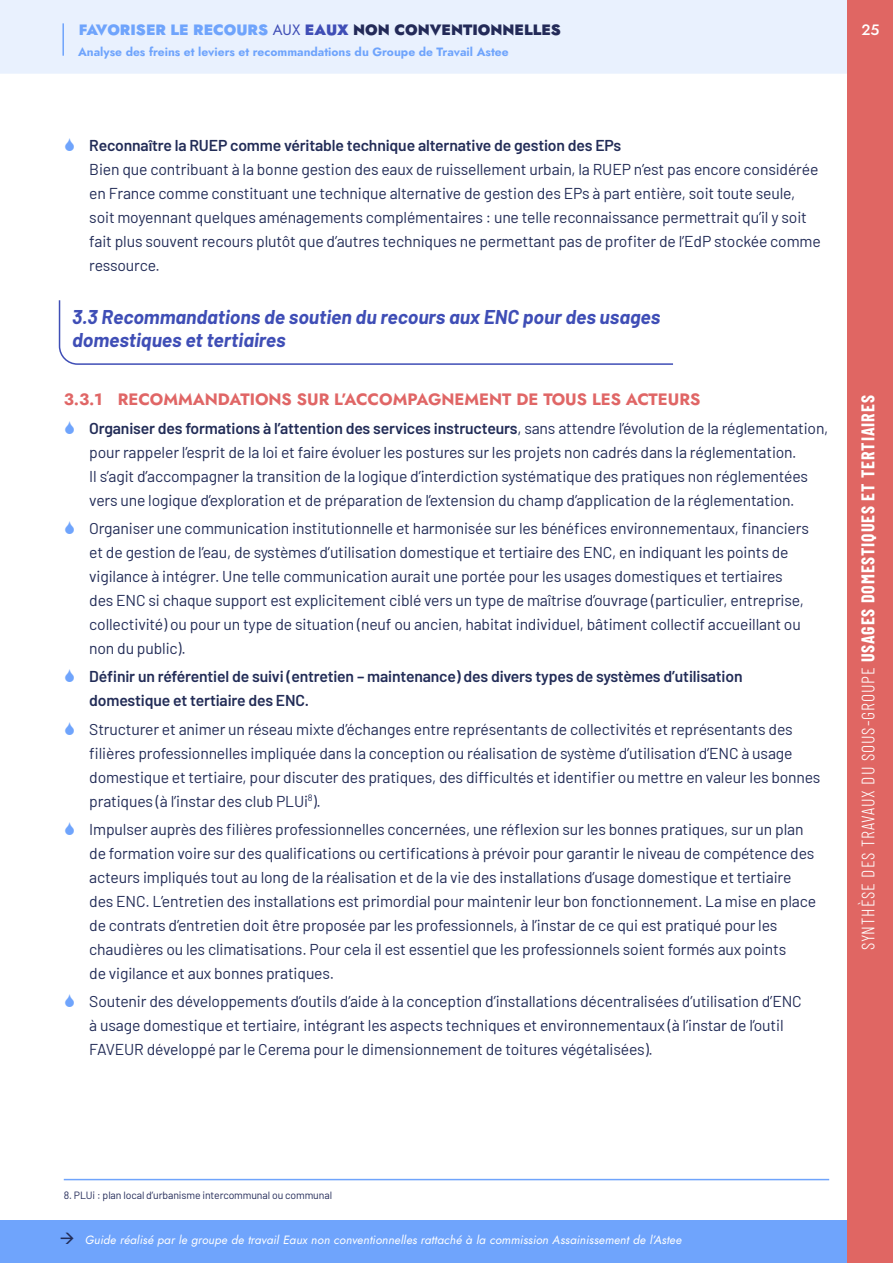
<style>
.page{position:relative;width:893px;height:1263px;background:#fff}
.page>*{position:absolute;margin:0;border:0;box-sizing:border-box;transform-origin:0 0}
.t1{font:italic 700 19.5px/23.4px "Barlow";color:#3f4eb6}
.t2{font:300 18px "Barlow Condensed";letter-spacing:.05em;color:#fff}
.t3{font:700 16.5px "Jost";color:#e06666}
.t4{font:15.75px/24px "Barlow";letter-spacing:-.01em;color:#222c57}
.t5{font:600 15.75px/24px "Barlow";letter-spacing:-.01em;color:#222c57}
.t6{font:900 15px "Jost";color:#232a58}
.t7{font:500 15px "Jost";color:#fff}
.t8{font:italic 12px "Jost";letter-spacing:.01em;color:#fff}
.t9{font:700 12px "Jost";color:#6fa4fc}
.t10{font:10.5px "Barlow";letter-spacing:-.01em;color:#232a58}
.s1{color:#6fa4fc}
.s2{font-weight:400;color:#3f4eb6}
.s3{color:#3f4eb6}
.s4{font-weight:600}
.s5{font-weight:700}
</style>
<div class="page">
<div style="left:0;top:1220px;width:893px;height:43px;background:#6fa4fc"></div>
<div style="left:0;top:0;width:848px;height:74px;background:#e9f1fe"></div>
<div style="left:848px;top:0;width:45px;height:1263px;background:#e06663"></div>
<hr style="left:62px;top:23px;width:2px;height:33px;background:#6fa4fc">
<svg style="left:58px;top:300px;width:615px;height:65px"></svg>
<hr style="left:64px;top:1179px;width:765px;height:1px;background:#6fa4fc">
<p class="t6" style="left:79px;top:19px;width:484px"><span class="s1">FAVORISER LE RECOURS</span> <span class="s2">AUX</span> <span class="s3">EAUX</span> NON CONVENTIONNELLES</p>
<p class="t9" style="left:78px;top:43px;width:432px">Analyse des freins et leviers et recommandations du Groupe de Travail Astee</p>
<p class="t7" style="left:861px;top:19px;width:19px">25</p>
<p class="t5" style="left:89px;top:132px;width:534px">Reconnaître la RUEP comme véritable technique alternative de gestion des EPs</p>
<p class="t4" style="left:89px;top:156px;width:733px">Bien que contribuant à la bonne gestion des eaux de ruissellement urbain, la RUEP n’est pas encore considérée en France comme constituant une technique alternative de gestion des EPs à part entière, soit toute seule, soit moyennant quelques aménagements complémentaires : une telle reconnaissance permettrait qu’il y soit fait plus souvent recours plutôt que d’autres techniques ne permettant pas de profiter de l’EdP stockée comme ressource.</p>
<p class="t1" style="left:72px;top:304px;width:589px">3.3 Recommandations de soutien du recours aux ENC pour des usages domestiques et tertiaires</p>
<p class="t3" style="left:64px;top:388px;width:638px">3.3.1 RECOMMANDATIONS SUR L’ACCOMPAGNEMENT DE TOUS LES ACTEURS</p>
<p class="t4" style="left:89px;top:415px;width:740px"><span class="s4">Organiser des formations à l’attention des services instructeurs</span>, sans attendre l’évolution de la réglementation, pour rappeler l’esprit de la loi et faire évoluer les postures sur les projets non cadrés dans la réglementation.<br>Il s’agit d’accompagner la transition de la logique d’interdiction systématique des pratiques non réglementées vers une logique d’exploration et de préparation de l’extension du champ d’application de la réglementation.</p>
<p class="t4" style="left:89px;top:515px;width:721px">Organiser une communication institutionnelle et harmonisée sur les bénéfices environnementaux, financiers et de gestion de l’eau, de systèmes d’utilisation domestique et tertiaire des ENC, en indiquant les points de vigilance à intégrer. Une telle communication aurait une portée pour les usages domestiques et tertiaires des ENC si chaque support est explicitement ciblé vers un type de maîtrise d’ouvrage (particulier, entreprise, collectivité) ou pour un type de situation (neuf ou ancien, habitat individuel, bâtiment collectif accueillant ou non du public).</p>
<p class="t5" style="left:89px;top:663px;width:655px">Définir un référentiel de suivi (entretien – maintenance) des divers types de systèmes d’utilisation domestique et tertiaire des ENC.</p>
<p class="t4" style="left:89px;top:716px;width:733px">Structurer et animer un réseau mixte d’échanges entre représentants de collectivités et représentants des filières professionnelles impliquée dans la conception ou réalisation de système d’utilisation d’ENC à usage domestique et tertiaire, pour discuter des pratiques, des difficultés et identifier ou mettre en valeur les bonnes pratiques (à l’instar des club PLUi<sup>8</sup>).</p>
<p class="t4" style="left:89px;top:816px;width:728px">Impulser auprès des filières professionnelles concernées, une réflexion sur les bonnes pratiques, sur un plan de formation voire sur des qualifications ou certifications à prévoir pour garantir le niveau de compétence des acteurs impliqués tout au long de la réalisation et de la vie des installations d’usage domestique et tertiaire des ENC. L’entretien des installations est primordial pour maintenir leur bon fonctionnement. La mise en place de contrats d’entretien doit être proposée par les professionnels, à l’instar de ce qui est pratiqué pour les chaudières ou les climatisations. Pour cela il est essentiel que les professionnels soient formés aux points<br>de vigilance et aux bonnes pratiques.</p>
<p class="t4" style="left:89px;top:988px;width:714px">Soutenir des développements d’outils d’aide à la conception d’installations décentralisées d’utilisation d’ENC à usage domestique et tertiaire, intégrant les aspects techniques et environnementaux (à l’instar de l’outil<br>FAVEUR développé par le Cerema pour le dimensionnement de toitures végétalisées).</p>
<p class="t2" style="left:855px;top:950px;width:556px;rotate:-90deg">SYNTHÈSE DES TRAVAUX DU SOUS-GROUPE <span class="s5">USAGES DOMESTIQUES ET TERTIAIRES</span></p>
<p class="t10" style="left:64px;top:1187px;width:270px">8. PLUi : plan local d’urbanisme intercommunal ou communal</p>
<p class="t8" style="left:85px;top:1232px;width:598px">Guide réalisé par le groupe de travail Eaux non conventionnelles rattaché à la commission Assainissement de l’Astee</p>
</div>
